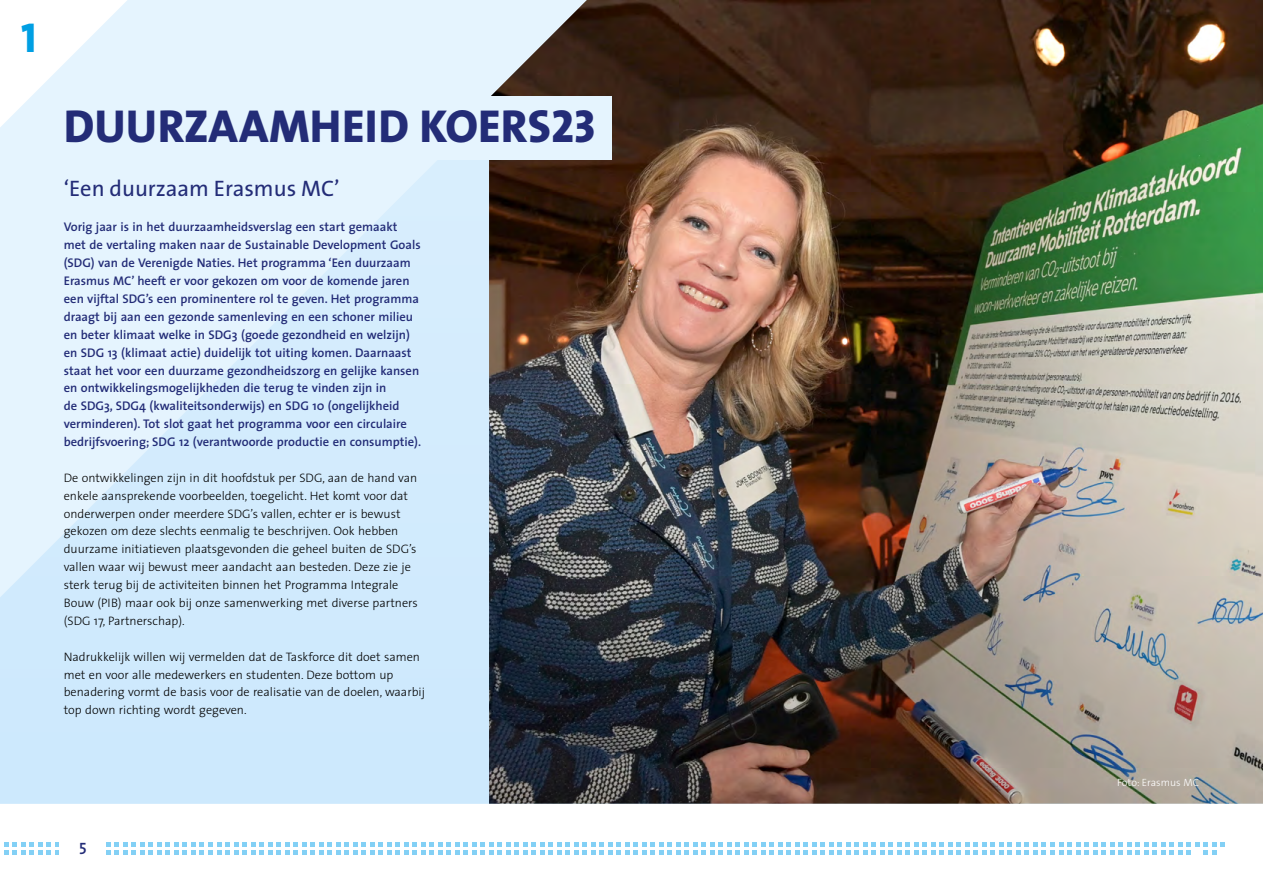
<style>
.page{position:relative;width:1263px;height:893px;background:#fff}
.page>*{position:absolute;margin:0;border:0;box-sizing:border-box;transform-origin:0 0}
.t1{font:46.5px "The Sans Extra Bold Caps";color:#232c77}
.t2{font:42px "The Sans Extra Bold Caps";color:#009fe3}
.t3{font:22.5px "The Sans";color:#232c77}
.t4{font:16.5px "The Sans Semi Bold Caps";color:#232c77}
.t5{font:600 12.6px/17.9px "The Sans";color:#232c77}
.t6{font:300 12.3px/17.9px "The Sans";color:#000}
.t7{font:300 10.5px "The Sans";color:#fff}
</style>
<div class="page">
<svg style="left:0;top:0;width:489px;height:804px;background:#d8eefd"></svg>
<img style="left:489px;top:0;width:774px;height:804px">
<svg style="left:4px;top:842px;width:1221px;height:13px"></svg>
<svg style="left:0;top:0;width:128px;height:128px"></svg>
<div style="left:64px;top:96px;width:548px;height:64px;background:#e5f4fe"></div>
<div style="left:60px;top:829px;width:46px;height:38px;background:#fff"></div>
<h2 class="t2" style="left:21px;top:2px;width:17px">1</h2>
<h1 class="t1" style="left:64px;top:87px;width:533px">DUURZAAMHEID KOERS23</h1>
<h3 class="t3" style="left:64px;top:169px;width:277px">‘Een duurzaam Erasmus MC’</h3>
<p class="t5" style="left:64px;top:218px;width:359px">Vorig jaar is in het duurzaamheidsverslag een start gemaakt met de vertaling maken naar de Sustainable Development Goals (SDG) van de Verenigde Naties. Het programma ‘Een duurzaam Erasmus MC’ heeft er voor gekozen om voor de komende jaren een vijftal SDG’s een prominentere rol te geven. Het programma draagt bij aan een gezonde samenleving en een schoner milieu en beter klimaat welke in SDG3 (goede gezondheid en welzijn) en SDG 13 (klimaat actie) duidelijk tot uiting komen. Daarnaast staat het voor een duurzame gezondheidszorg en gelijke kansen en ontwikkelingsmogelijkheden die terug te vinden zijn in<br>de SDG3, SDG4 (kwaliteitsonderwijs) en SDG 10 (ongelijkheid verminderen). Tot slot gaat het programma voor een circulaire bedrijfsvoering; SDG 12 (verantwoorde productie en consumptie).</p>
<p class="t6" style="left:64px;top:468px;width:356px">De ontwikkelingen zijn in dit hoofdstuk per SDG, aan de hand van enkele aansprekende voorbeelden, toegelicht. Het komt voor dat onderwerpen onder meerdere SDG’s vallen, echter er is bewust gekozen om deze slechts eenmalig te beschrijven. Ook hebben duurzame initiatieven plaatsgevonden die geheel buiten de SDG’s vallen waar wij bewust meer aandacht aan besteden. Deze zie je sterk terug bij de activiteiten binnen het Programma Integrale Bouw (PIB) maar ook bij onze samenwerking met diverse partners (SDG 17, Partnerschap).</p>
<p class="t6" style="left:64px;top:647px;width:363px">Nadrukkelijk willen wij vermelden dat de Taskforce dit doet samen met en voor alle medewerkers en studenten. Deze bottom up benadering vormt de basis voor de realisatie van de doelen, waarbij top down richting wordt gegeven.</p>
<h3 class="t4" style="left:79px;top:834px;width:9px">5</h3>
<p class="t7" style="left:1117px;top:774px;width:83px">Foto: Erasmus MC</p>
</div>
